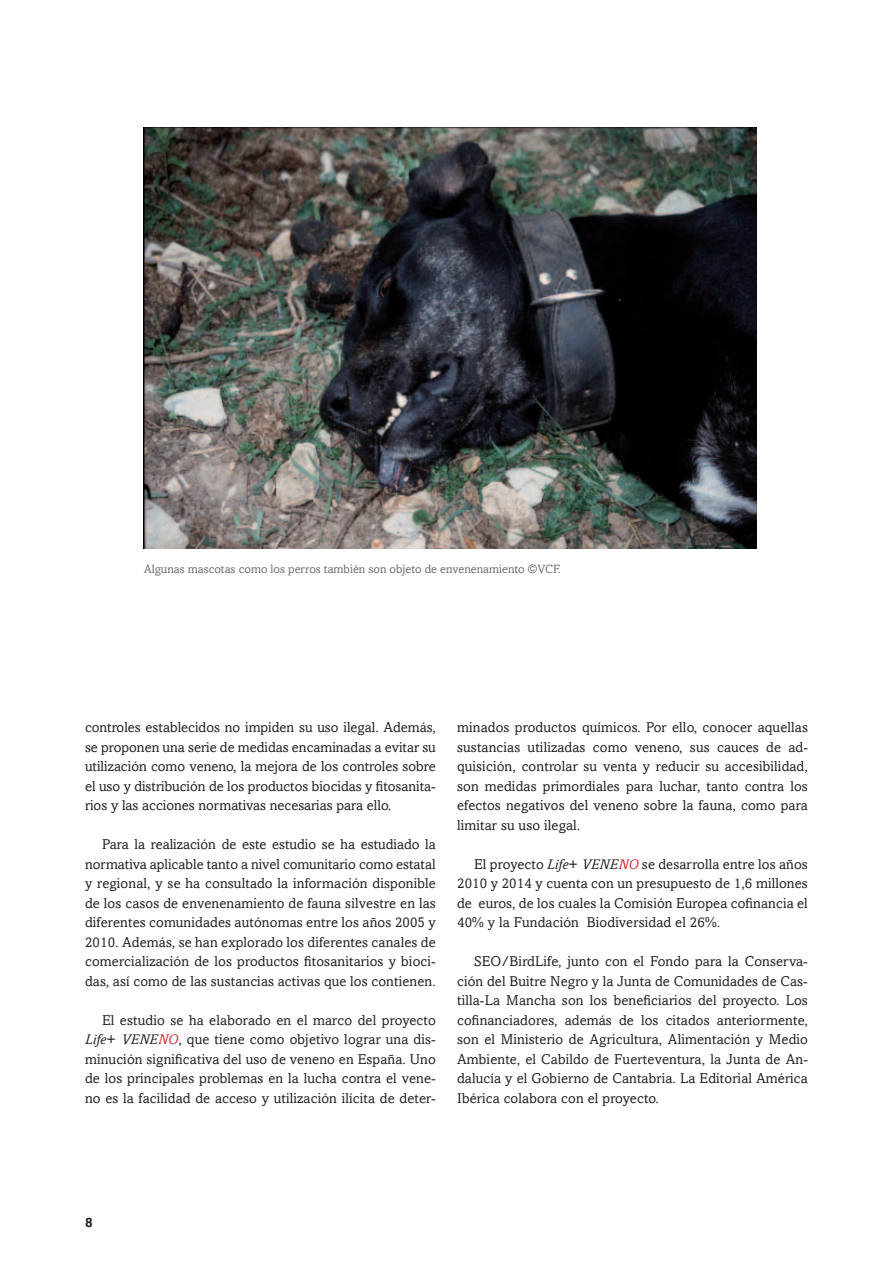
<style>
.page{position:relative;width:893px;height:1263px;background:#fff}
.page>*{position:absolute;margin:0;border:0;box-sizing:border-box;transform-origin:0 0}
.t1{font:14.25px/19.5px "Amasis";letter-spacing:.01em;color:#231f20;text-align:justify}
.t2{font:700 13.5px "Amasis";color:#231f20}
.t3{font:12px "Amasis";color:#6c6d70}
.s1{font-style:italic}
.s2{font-style:italic;color:#d1232a}
</style>
<div class="page">
<img style="left:144px;top:128px;width:612px;height:421px">
<p class="t3" style="left:144px;top:562px;width:419px">Algunas mascotas como los perros también son objeto de envenenamiento ©VC F.</p>
<p class="t1" style="left:85px;top:717px;width:352px">controles establecidos no impiden su uso ilegal. Además, se proponen una serie de medidas encaminadas a evitar su utilización como veneno, la mejora de los controles sobre el uso y distribución de los productos biocidas y fitosanita&shy;rios y las acciones normativas necesarias para ello.</p>
<p class="t1" style="left:85px;top:834px;width:352px;text-indent:17px">Para la realización de este estudio se ha estudiado la normativa aplicable tanto a nivel comunitario como estatal y regional, y se ha consultado la información disponible de los casos de envenenamiento de fauna silvestre en las diferentes comunidades autónomas entre los años 2005 y 2010. Además, se han explorado los diferentes canales de comercialización de los productos fitosanitarios y bioci&shy;das, así como de las sustancias activas que los contienen.</p>
<p class="t1" style="left:85px;top:1010px;width:352px;text-indent:17px">El estudio se ha elaborado en el marco del proyecto <span class="s1">Life+ VENE</span><span class="s2">NO</span>, que tiene como objetivo lograr una dis&shy;minución significativa del uso de veneno en España. Uno de los principales problemas en la lucha contra el vene&shy;no es la facilidad de acceso y utilización ilícita de deter-</p>
<p class="t1" style="left:457px;top:717px;width:352px">minados productos químicos. Por ello, conocer aquellas sustancias utilizadas como veneno, sus cauces de ad&shy;quisición, controlar su venta y reducir su accesibilidad, son medidas primordiales para luchar, tanto contra los efectos negativos del veneno sobre la fauna, como para limitar su uso ilegal.</p>
<p class="t1" style="left:457px;top:854px;width:352px;text-indent:17px">El proyecto <span class="s1">Life+ VENE</span><span class="s2">NO</span> se desarrolla entre los años 2010 y 2014 y cuenta con un presupuesto de 1,6 millones de euros, de los cuales la Comisión Europea cofinancia el 40% y la Fundación Biodiversidad el 26%.</p>
<p class="t1" style="left:474px;top:951px;width:10px">SEO</p>
<p class="t1" style="left:457px;top:951px;width:352px;text-indent:44px">/BirdLife, junto con el Fondo para la Conserva&shy;ción del Buitre Negro y la Junta de Comunidades de Cas&shy;tilla-La Mancha son los beneficiarios del proyecto. Los cofinanciadores, además de los citados anteriormente, son el Ministerio de Agricultura, Alimentación y Medio Ambiente, el Cabildo de Fuerteventura, la Junta de An&shy;dalucía y el Gobierno de Cantabria. La Editorial América Ibérica colabora con el proyecto.</p>
<p class="t2" style="left:85px;top:1214px;width:9px">8</p>
</div>
